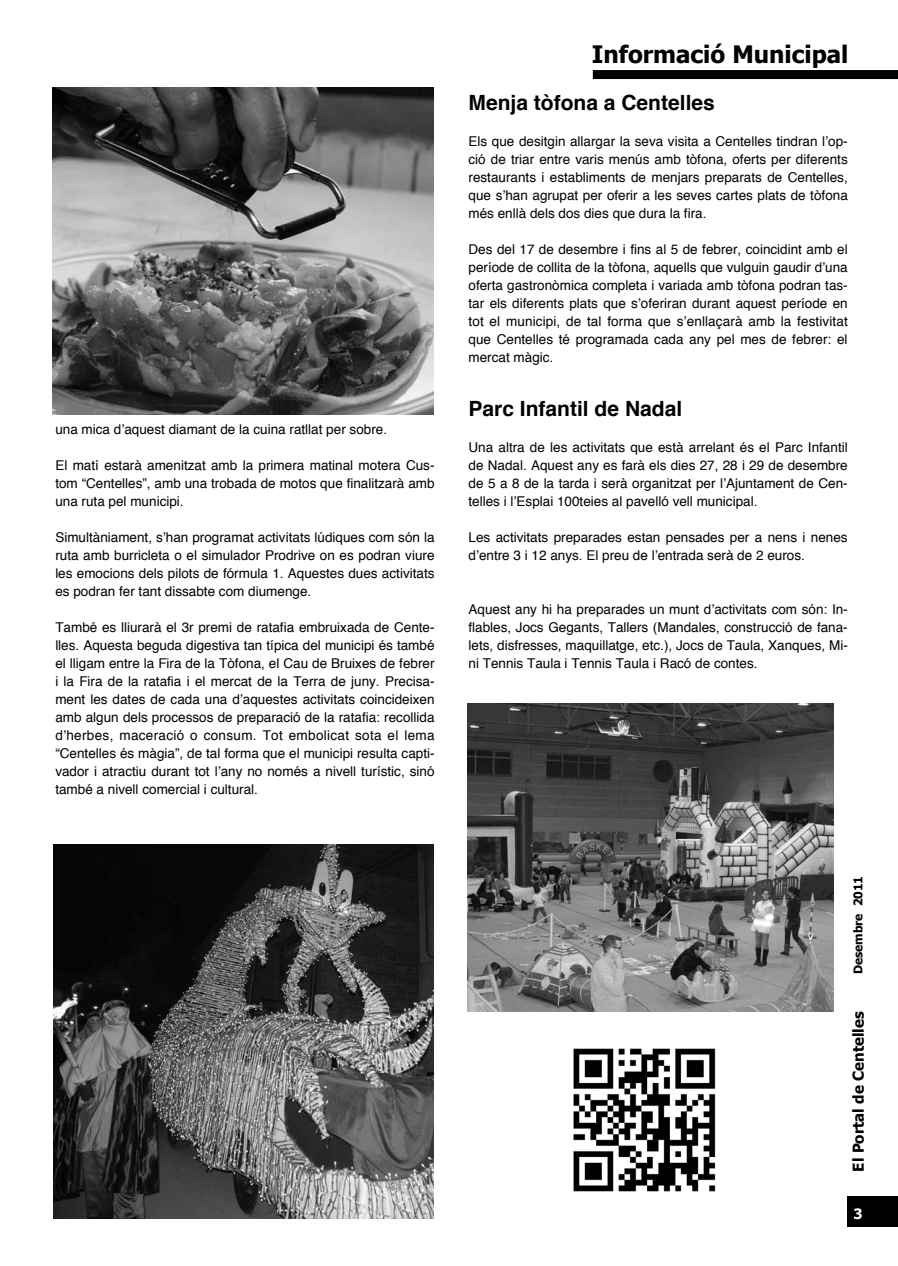
<style>
.page{position:relative;width:898px;height:1266px;background:#fff}
.page>*{position:absolute;margin:0;border:0;box-sizing:border-box;transform-origin:0 0}
.t1{font:700 24px "Tahoma";color:#000}
.t2{font:700 21px "Helvetica";color:#000}
.t3{font:700 15px "Tahoma";color:#000}
.t4{font:700 14.25px "Tahoma";color:#fff}
.t5{font:13.5px/18px "Helvetica";color:#000;text-align:justify}
.t6{font:700 12px "Tahoma";color:#000}
</style>
<div class="page">
<div style="left:593px;top:70px;width:305px;height:9px;background:#000"></div>
<div style="left:847px;top:1196px;width:51px;height:31px;background:#000"></div>
<img style="left:52px;top:87px;width:381px;height:327px">
<img style="left:54px;top:844px;width:379px;height:374px">
<img style="left:467px;top:703px;width:366px;height:308px">
<img style="left:573px;top:1048px;width:143px;height:144px">
<p class="t5" style="left:55px;top:422px;width:333px">una mica d’aquest diamant de la cuina ratllat per sobre.</p>
<p class="t5" style="left:55px;top:458px;width:381px">El matí estarà amenitzat amb la primera matinal motera Cus&shy;tom “Centelles”, amb una trobada de motos que finalitzarà amb una ruta pel municipi.</p>
<p class="t5" style="left:55px;top:530px;width:381px">Simultàniament, s’han programat activitats lúdiques com són la ruta amb burricleta o el simulador Prodrive on es podran viure les emocions dels pilots de fórmula 1. Aquestes dues activitats es podran fer tant dissabte com diumenge.</p>
<p class="t5" style="left:55px;top:620px;width:381px">També es lliurarà el 3r premi de ratafia embruixada de Cente&shy;lles. Aquesta beguda digestiva tan típica del municipi és també el lligam entre la Fira de la Tòfona, el Cau de Bruixes de febrer i la Fira de la ratafia i el mercat de la Terra de juny. Precisa&shy;ment les dates de cada una d’aquestes activitats coincideixen amb algun dels processos de preparació de la ratafia: recollida d’herbes, maceració o consum. Tot embolicat sota el lema “Centelles és màgia”, de tal forma que el municipi resulta capti&shy;vador i atractiu durant tot l’any no només a nivell turístic, sinó també a nivell comercial i cultural.</p>
<p class="t1" style="left:592px;top:39px;width:258px">Informació Municipal</p>
<p class="t2" style="left:468px;top:94px;width:248px">Menja tòfona a Centelles</p>
<p class="t5" style="left:468px;top:134px;width:381px">Els que desitgin allargar la seva visita a Centelles tindran l’op&shy;ció de triar entre varis menús amb tòfona, oferts per diferents restaurants i establiments de menjars preparats de Centelles, que s’han agrupat per oferir a les seves cartes plats de tòfona més enllà dels dos dies que dura la fira.</p>
<p class="t5" style="left:468px;top:242px;width:381px">Des del 17 de desembre i fins al 5 de febrer, coincidint amb el període de collita de la tòfona, aquells que vulguin gaudir d’una oferta gastronòmica completa i variada amb tòfona podran tas&shy;tar els diferents plats que s’oferiran durant aquest període en tot el municipi, de tal forma que s’enllaçarà amb la festivitat que Centelles té programada cada any pel mes de febrer: el mercat màgic.</p>
<p class="t2" style="left:468px;top:400px;width:215px">Parc Infantil de Nadal</p>
<p class="t5" style="left:468px;top:440px;width:381px">Una altra de les activitats que està arrelant és el Parc Infantil de Nadal. Aquest any es farà els dies 27, 28 i 29 de desembre de 5 a 8 de la tarda i serà organitzat per l’Ajuntament de Cen&shy;telles i l’Esplai 100teies al pavelló vell municipal.</p>
<p class="t5" style="left:468px;top:530px;width:381px">Les activitats preparades estan pensades per a nens i nenes d’entre 3 i 12 anys. El preu de l’entrada serà de 2 euros.</p>
<p class="t5" style="left:468px;top:602px;width:381px">Aquest any hi ha preparades un munt d’activitats com són: In&shy;flables, Jocs Gegants, Tallers (Mandales, construcció de fana&shy;lets, disfresses, maquillatge, etc.), Jocs de Taula, Xanques, Mi&shy;ni Tennis Taula i Tennis Taula i Racó de contes.</p>
<p class="t6" style="left:850px;top:974px;width:100px;rotate:-90deg">Desembre 2011</p>
<p class="t3" style="left:848px;top:1171px;width:162px;rotate:-90deg">El Portal de Centelles</p>
<p class="t4" style="left:853px;top:1204px;width:11px">3</p>
</div>
